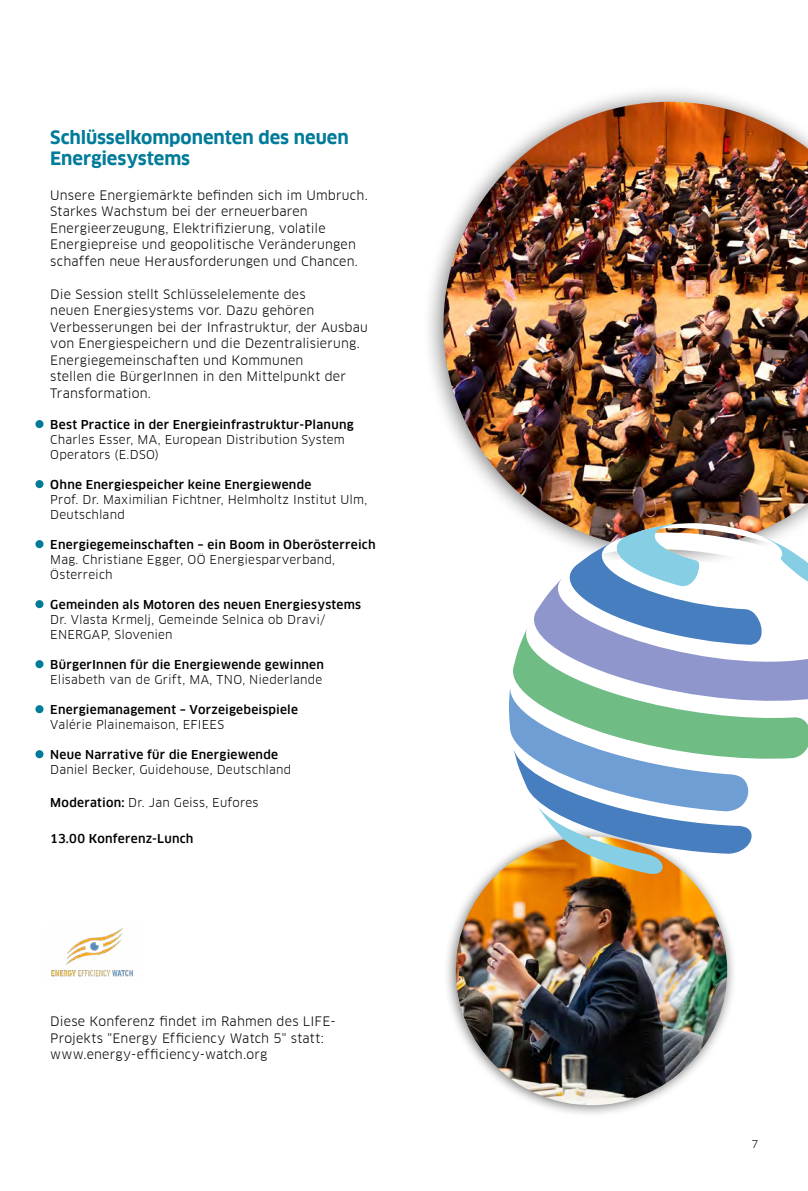
<style>
.page{position:relative;width:808px;height:1191px;background:#fff}
.page>*{position:absolute;margin:0;border:0;box-sizing:border-box;transform-origin:0 0}
.t1{font:700 18px/21px "Clan Offc Pro";letter-spacing:-.005em;color:#007b99}
.t2{font:12.75px/16.5px "Clan Offc Pro";letter-spacing:.01em;color:#000}
.t3{font:12px/15px "Clan Offc Pro";letter-spacing:.015em;color:#000}
.t4{font:500 12px "Clan Offc Pro";letter-spacing:.02em;color:#000}
.t5{font:10.5px "Clan Offc Pro";color:#000}
.s1{font-weight:500}
</style>
<div class="page">
<div style="left:35px;top:420px;width:9px;height:8px;background:#007b99;border-radius:50%"></div>
<div style="left:35px;top:480px;width:9px;height:8px;background:#007b99;border-radius:50%"></div>
<div style="left:35px;top:540px;width:9px;height:8px;background:#007b99;border-radius:50%"></div>
<div style="left:35px;top:600px;width:9px;height:8px;background:#007b99;border-radius:50%"></div>
<div style="left:35px;top:660px;width:9px;height:8px;background:#007b99;border-radius:50%"></div>
<div style="left:35px;top:705px;width:9px;height:8px;background:#007b99;border-radius:50%"></div>
<div style="left:35px;top:750px;width:9px;height:8px;background:#007b99;border-radius:50%"></div>
<img style="left:51px;top:928px;width:82px;height:49px">
<div style="left:443px;top:826px;width:294px;height:291px;background:#000;opacity:.55"></div>
<img style="left:456px;top:836px;width:271px;height:269px">
<div style="left:421px;top:84px;width:387px;height:487px;background:#000;opacity:.55"></div>
<img style="left:443px;top:102px;width:365px;height:447px">
<svg style="left:508px;top:523px;width:300px;height:352px"></svg>
<h1 class="t1" style="left:50px;top:127px;width:300px">Schlüsselkomponenten des neuen<br>Energiesystems</h1>
<p class="t2" style="left:50px;top:186px;width:319px">Unsere Energiemärkte befinden sich im Umbruch.<br>Starkes Wachstum bei der erneuerbaren Energieerzeugung, Elektrifizierung, volatile Energiepreise und geopolitische Veränderungen schaffen neue Herausforderungen und Chancen.</p>
<p class="t2" style="left:50px;top:285px;width:319px">Die Session stellt Schlüsselelemente des<br>neuen Energiesystems vor. Dazu gehören Verbesserungen bei der Infrastruktur, der Ausbau von Energiespeichern und die Dezentralisierung.<br>Energiegemeinschaften und Kommunen<br>stellen die BürgerInnen in den Mittelpunkt der Transformation.</p>
<p class="t4" style="left:50px;top:418px;width:305px">Best Practice in der Energieinfrastruktur-Planung</p>
<p class="t3" style="left:50px;top:432px;width:296px">Charles Esser, MA, European Distribution System<br>Operators (E.DSO)</p>
<p class="t4" style="left:50px;top:478px;width:263px">Ohne Energiespeicher keine Energiewende</p>
<p class="t3" style="left:50px;top:492px;width:318px">Prof. Dr. Maximilian Fichtner, Helmholtz Institut Ulm,<br>Deutschland</p>
<p class="t4" style="left:50px;top:538px;width:327px">Energiegemeinschaften – ein Boom in Oberösterreich</p>
<p class="t3" style="left:50px;top:552px;width:286px">Mag. Christiane Egger, OÖ Energiesparverband,<br>Österreich</p>
<p class="t4" style="left:50px;top:598px;width:312px">Gemeinden als Motoren des neuen Energiesystems</p>
<p class="t3" style="left:50px;top:612px;width:276px">Dr. Vlasta Krmelj, Gemeinde Selnica ob Dravi/<br>ENERGAP, Slovenien</p>
<p class="t4" style="left:50px;top:658px;width:275px">BürgerInnen für die Energiewende gewinnen</p>
<p class="t3" style="left:50px;top:672px;width:273px">Elisabeth van de Grift, MA, TNO, Niederlande</p>
<p class="t4" style="left:50px;top:703px;width:249px">Energiemanagement – Vorzeigebeispiele</p>
<p class="t3" style="left:50px;top:717px;width:175px">Valérie Plainemaison, EFIEES</p>
<p class="t4" style="left:50px;top:748px;width:229px">Neue Narrative für die Energiewende</p>
<p class="t3" style="left:50px;top:762px;width:242px">Daniel Becker, Guidehouse, Deutschland</p>
<p class="t3" style="left:50px;top:795px;width:210px"><span class="s1">Moderation:</span> Dr. Jan Geiss, Eufores</p>
<p class="t4" style="left:50px;top:832px;width:145px">13.00 Konferenz-Lunch</p>
<p class="t2" style="left:50px;top:1013px;width:287px">Diese Konferenz findet im Rahmen des LIFE-<br>Projekts "Energy Efficiency Watch 5" statt: www.energy-efficiency-watch.org</p>
<p class="t5" style="left:751px;top:1137px;width:8px">7</p>
</div>
